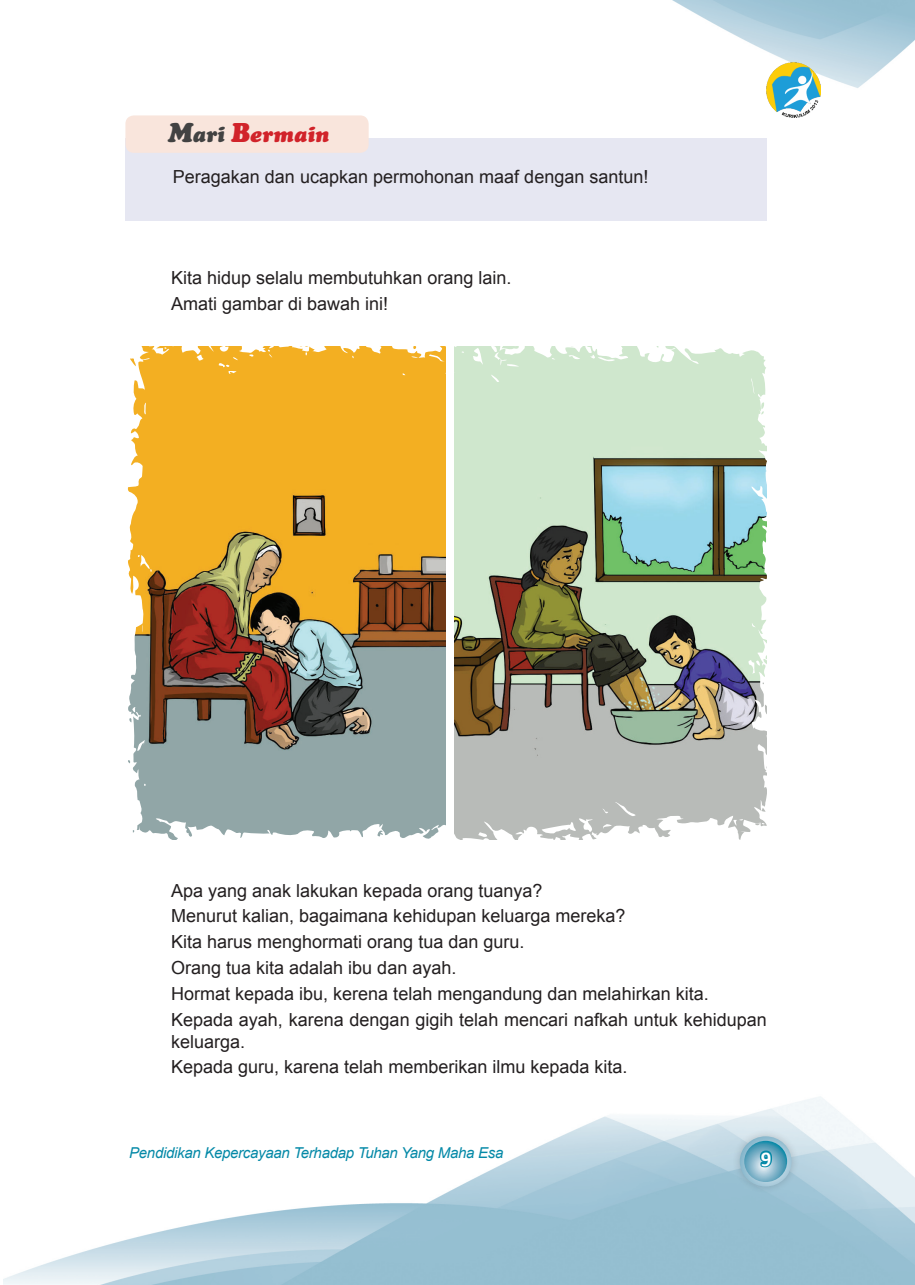
<style>
.page{position:relative;width:915px;height:1285px;background:#fff}
.page>*{position:absolute;margin:0;border:0;box-sizing:border-box;transform-origin:0 0}
.t1{font:italic 21px "Cooper Black Std";color:#d1232a}
.t2{font:700 21px "Calibri";color:#fff}
.t3{font:18px/25.8px "Arial";color:#231f20}
.t4{font:italic 15px "Arial";letter-spacing:-.02em;color:#0489a7}
.s1{font-size:27px;color:#424242}
.s2{color:#424242}
.s3{font-size:27px}
</style>
<div class="page">
<img style="left:672px;top:0;width:242px;height:118px">
<img style="left:3px;top:1096px;width:911px;height:188px">
<img style="left:765px;top:63px;width:54px;height:54px">
<div style="left:731px;top:1127px;width:74px;height:74px;background:#231f20;opacity:.2"></div>
<div style="left:739px;top:1136px;width:52px;height:50px;border:4px solid #fff;border-radius:50%"></div>
<svg style="left:741px;top:1138px;width:48px;height:45px;background:#79b3c8"></svg>
<div style="left:125px;top:138px;width:640px;height:82px;background:#e6e7f2"></div>
<div style="left:125px;top:115px;width:243px;height:38px;background:#f9e5dc;border-radius:9px"></div>
<svg style="left:127px;top:346px;width:640px;height:494px;background:#b5ab81"></svg>
<p class="t1" style="left:168px;top:122px;width:163px"><span class="s1">M</span><span class="s2">ari</span> <span class="s3">B</span>ermain</p>
<p class="t3" style="left:173px;top:164px;width:477px">Peragakan dan ucapkan permohonan maaf dengan santun!</p>
<p class="t3" style="left:171px;top:265px;width:342px">Kita hidup selalu membutuhkan orang lain.<br>Amati gambar di bawah ini!</p>
<p class="t3" style="left:171px;top:877px;width:597px">Apa yang anak lakukan kepada orang tuanya?<br>Menurut kalian, bagaimana kehidupan keluarga mereka?<br>Kita harus menghormati orang tua dan guru.<br>Orang tua kita adalah ibu dan ayah.<br>Hormat kepada ibu, kerena telah mengandung dan melahirkan kita.<br>Kepada ayah, karena dengan gigih telah mencari nafkah untuk kehidupan</p>
<p class="t3" style="left:171px;top:1028px;width:458px">keluarga.<br>Kepada guru, karena telah memberikan ilmu kepada kita.</p>
<p class="t4" style="left:129px;top:1142px;width:375px">Pendidikan Kepercayaan Terhadap Tuhan Yang Maha Esa</p>
<p class="t2" style="left:760px;top:1144px;width:12px">9</p>
</div>
